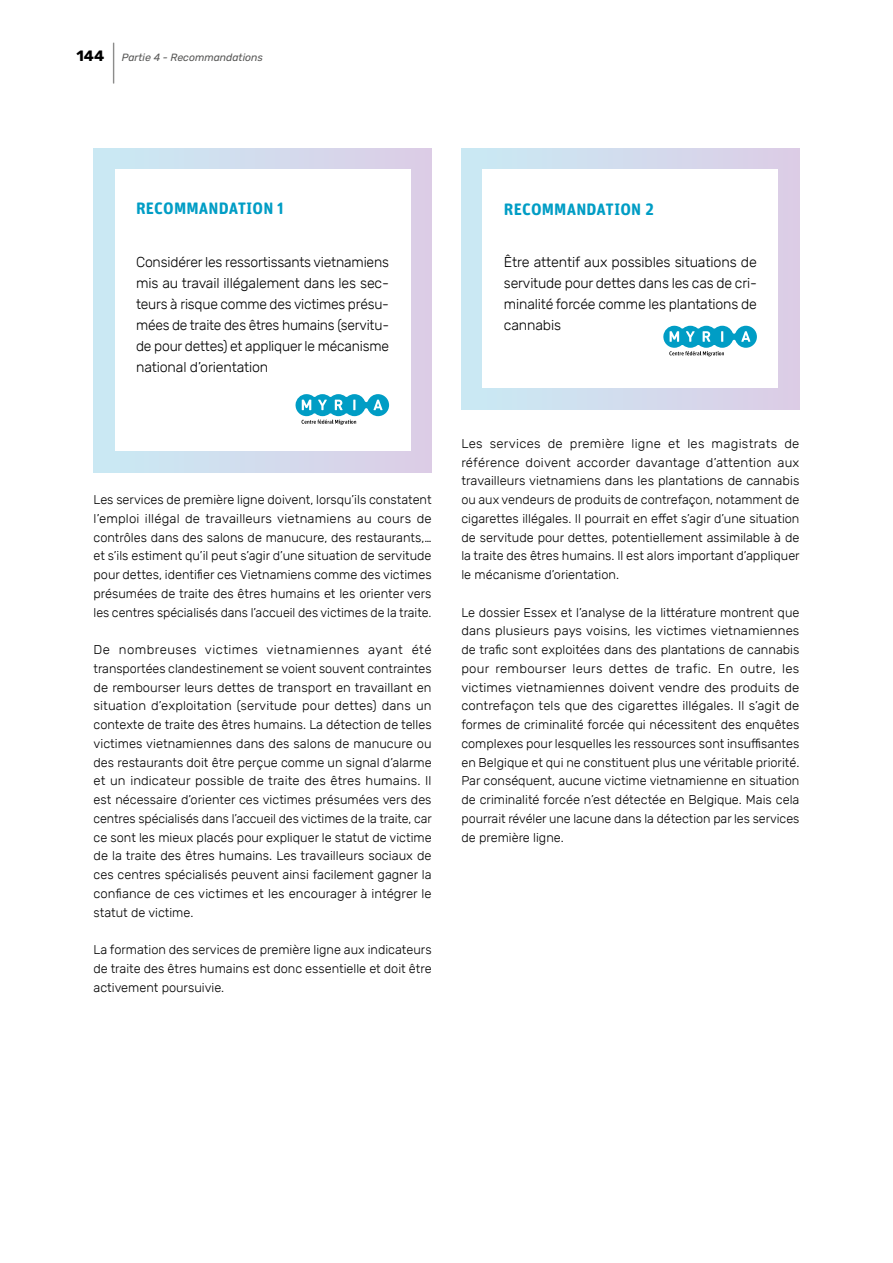
<style>
.page{position:relative;width:893px;height:1263px;background:#fff}
.page>*{position:absolute;margin:0;border:0;box-sizing:border-box;transform-origin:0 0}
.t1{font:300 37.5px "Rubik";color:#575756;scale:.4 1}
.t2{font:700 16.5px "Unit Rounded OT";letter-spacing:.01em;color:#009dc5}
.t3{font:700 15px "Rubik";color:#000}
.t4{font:300 14.25px/21px "Rubik";letter-spacing:-.01em;color:#000;text-align:justify}
.t5{font:300 12.75px/18.8px "Rubik";color:#000;text-align:justify}
.t6{font:italic 10.5px "Rubik";color:#575756}
</style>
<div class="page">
<div style="left:94px;top:149px;width:338px;height:323px;background:linear-gradient(to right,#c8eaf4,#ddcee6)"></div>
<div style="left:115px;top:169px;width:295px;height:281px;background:#fff"></div>
<svg style="left:295px;top:394px;width:94px;height:31px"></svg>
<div style="left:461px;top:149px;width:338px;height:261px;background:linear-gradient(to right,#cbebf5,#decfe7)"></div>
<div style="left:483px;top:169px;width:295px;height:218px;background:#fff"></div>
<svg style="left:663px;top:326px;width:94px;height:30px"></svg>
<p class="t3" style="left:77px;top:47px;width:29px">144</p>
<h1 class="t1" style="left:112px;top:42px;width:10px">|</h1>
<p class="t6" style="left:122px;top:51px;width:143px">Partie 4 - Recommandations</p>
<p class="t2" style="left:136px;top:198px;width:149px">RECOMMANDATION 1</p>
<p class="t4" style="left:136px;top:252px;width:254px">Considérer les ressortissants vietnamiens mis au travail illégalement dans les sec&shy;teurs à risque comme des victimes présu&shy;mées de traite des êtres humains (servitu&shy;de pour dettes) et appliquer le mécanisme national d’orientation</p>
<p class="t5" style="left:94px;top:491px;width:340px">Les services de première ligne doivent, lorsqu’ils constatent l’emploi illégal de travailleurs vietnamiens au cours de contrôles dans des salons de manucure, des restaurants,… et s’ils estiment qu’il peut s’agir d’une situation de servitude pour dettes, identifier ces Vietnamiens comme des victimes présumées de traite des êtres humains et les orienter vers les centres spécialisés dans l’accueil des victimes de la traite.</p>
<p class="t5" style="left:94px;top:641px;width:340px">De nombreuses victimes vietnamiennes ayant été transportées clandestinement se voient souvent contraintes de rembourser leurs dettes de transport en travaillant en situation d’exploitation (servitude pour dettes) dans un contexte de traite des êtres humains. La détection de telles victimes vietnamiennes dans des salons de manucure ou des restaurants doit être perçue comme un signal d’alarme et un indicateur possible de traite des êtres humains. Il est nécessaire d’orienter ces victimes présumées vers des centres spécialisés dans l’accueil des victimes de la traite, car ce sont les mieux placés pour expliquer le statut de victime de la traite des êtres humains. Les travailleurs sociaux de ces centres spécialisés peuvent ainsi facilement gagner la confiance de ces victimes et les encourager à intégrer le statut de victime.</p>
<p class="t5" style="left:94px;top:941px;width:340px">La formation des services de première ligne aux indicateurs de traite des êtres humains est donc essentielle et doit être activement poursuivie.</p>
<p class="t2" style="left:504px;top:198px;width:152px">RECOMMANDATION 2</p>
<p class="t4" style="left:504px;top:252px;width:255px">Être attentif aux possibles situations de servitude pour dettes dans les cas de cri&shy;minalité forcée comme les plantations de cannabis</p>
<p class="t5" style="left:461px;top:434px;width:340px">Les services de première ligne et les magistrats de référence doivent accorder davantage d’attention aux travailleurs vietnamiens dans les plantations de cannabis ou aux vendeurs de produits de contrefaçon, notamment de cigarettes illégales. Il pourrait en effet s’agir d’une situation de servitude pour dettes, potentiellement assimilable à de la traite des êtres humains. Il est alors important d’appliquer le mécanisme d’orientation.</p>
<p class="t5" style="left:461px;top:603px;width:340px">Le dossier Essex et l’analyse de la littérature montrent que dans plusieurs pays voisins, les victimes vietnamiennes de trafic sont exploitées dans des plantations de cannabis pour rembourser leurs dettes de trafic. En outre, les victimes vietnamiennes doivent vendre des produits de contrefaçon tels que des cigarettes illégales. Il s’agit de formes de criminalité forcée qui nécessitent des enquêtes complexes pour lesquelles les ressources sont insuffisantes en Belgique et qui ne constituent plus une véritable priorité.<br>Par conséquent, aucune victime vietnamienne en situation de criminalité forcée n’est détectée en Belgique. Mais cela pourrait révéler une lacune dans la détection par les services de première ligne.</p>
</div>
